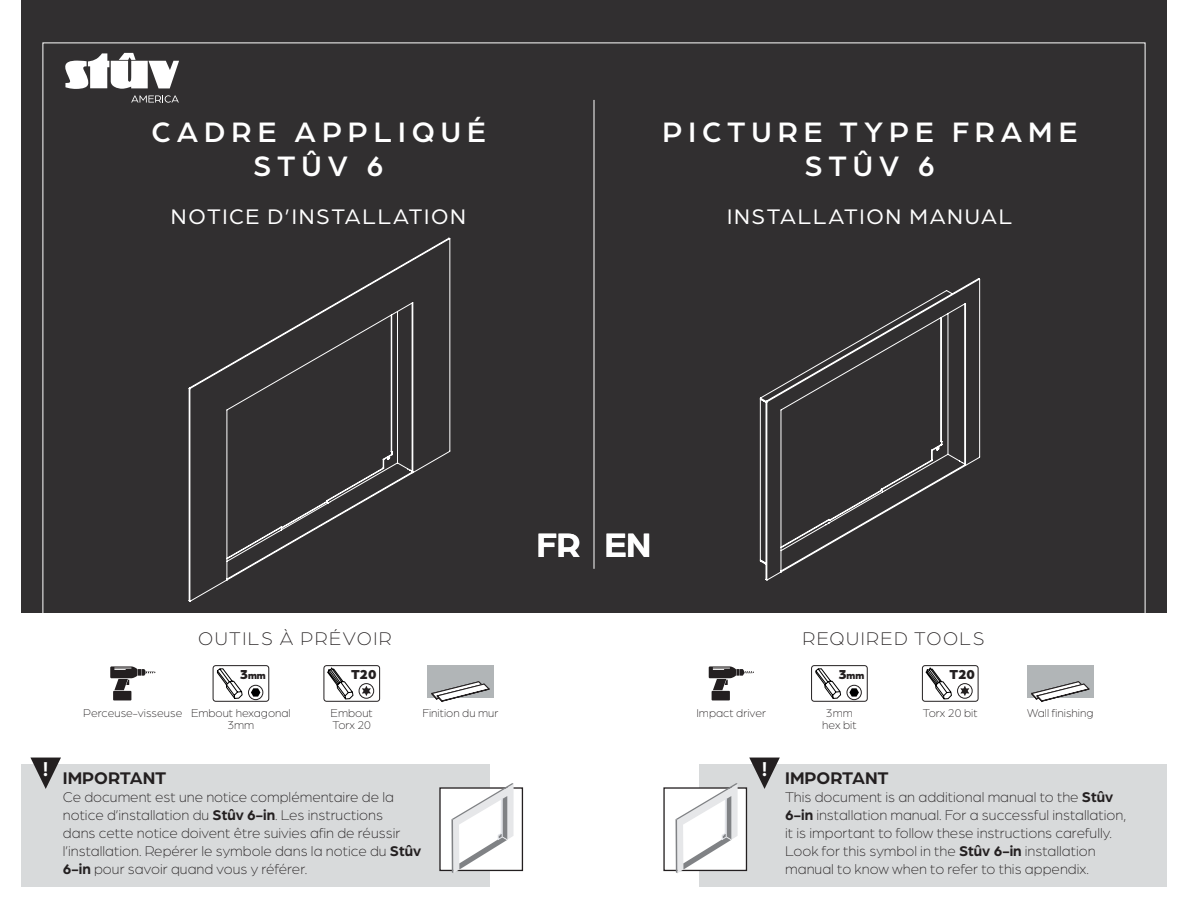
<style>
.page{position:relative;width:1188px;height:918px;background:#fff}
.page>*{position:absolute;margin:0;border:0;box-sizing:border-box;transform-origin:0 0}
.t1{font:700 36px "Arboria";color:#fff}
.t2{font:500 30px/34.5px "Arboria";letter-spacing:.2em;color:#fff;text-align:center}
.t3{font:22.5px "Arboria";letter-spacing:.075em;color:#fff}
.t4{font:700 21.45px "Arboria";color:#fff}
.t5{font:300 19.5px "Arboria";letter-spacing:.075em;color:#231f20}
.t6{font:700 18px "Arboria";color:#231f20}
.t7{font:300 15px/18px "Arboria";color:#231f20}
.t8{font:900 13.8px "Arboria";color:#231f20}
.t9{font:300 12px/12px "Arboria";color:#231f20}
.t10{font:900 9.9px "Arboria";color:#231f20}
.s1{font-size:13.8px}
.s2{font-weight:700}
</style>
<div class="page">
<div style="left:699px;top:765px;width:468px;height:122px;background:#d8dadb"></div>
<svg style="left:749px;top:758px;width:31px;height:31px"></svg>
<div style="left:21px;top:0;width:1146px;height:612px;background:#312f30"></div>
<svg style="left:65px;top:53px;width:114px;height:36px"></svg>
<svg style="left:131px;top:95px;width:48px;height:8px"></svg>
<hr style="left:594px;top:100px;width:1px;height:469px;background:#fff">
<div style="left:113px;top:691px;width:18px;height:9px;background:#231f20"></div>
<svg style="left:110px;top:666px;width:45px;height:24px"></svg>
<svg style="left:327px;top:667px;width:27px;height:33px"></svg>
<div style="left:359px;top:683px;width:15px;height:16px;border:1px solid #231f20;border-radius:50%"></div>
<svg style="left:362px;top:686px;width:9px;height:10px"></svg>
<div style="left:324px;top:665px;width:56px;height:37px;border:1px solid #231f20;border-radius:3px"></div>
<svg style="left:212px;top:665px;width:58px;height:37px"></svg>
<div style="left:712px;top:691px;width:18px;height:9px;background:#231f20"></div>
<svg style="left:709px;top:666px;width:45px;height:24px"></svg>
<div style="left:1027px;top:665px;width:67px;height:33px;background:#b1b5b7"></div>
<svg style="left:1031px;top:681px;width:58px;height:21px"></svg>
<svg style="left:925px;top:667px;width:27px;height:33px"></svg>
<div style="left:957px;top:683px;width:16px;height:16px;border:1px solid #231f20;border-radius:50%"></div>
<svg style="left:961px;top:686px;width:8px;height:10px"></svg>
<div style="left:922px;top:665px;width:56px;height:37px;border:1px solid #231f20;border-radius:3px"></div>
<svg style="left:811px;top:665px;width:57px;height:37px"></svg>
<div style="left:427px;top:665px;width:67px;height:33px;background:#b1b5b7"></div>
<svg style="left:431px;top:681px;width:59px;height:21px"></svg>
<div style="left:21px;top:765px;width:468px;height:122px;background:#d8dadb"></div>
<svg style="left:30px;top:758px;width:31px;height:31px"></svg>
<div style="left:440px;top:788px;width:82px;height:82px;background:#fff"></div>
<div style="left:439px;top:787px;width:84px;height:84px;border:1px solid #231f20"></div>
<svg style="left:451px;top:783px;width:63px;height:90px"></svg>
<div style="left:664px;top:788px;width:82px;height:82px;background:#fff"></div>
<div style="left:663px;top:787px;width:84px;height:84px;border:1px solid #231f20"></div>
<svg style="left:676px;top:783px;width:62px;height:90px"></svg>
<svg style="left:188px;top:237px;width:263px;height:365px"></svg>
<svg style="left:759px;top:278px;width:222px;height:303px"></svg>
<h2 class="t2" style="left:151px;top:113px;width:336px">CADRE APPLIQUÉ<br>STÛV 6</h2>
<h3 class="t3" style="left:171px;top:201px;width:297px">NOTICE D’INSTALLATION</h3>
<h2 class="t2" style="left:663px;top:113px;width:416px">PICTURE TYPE FRAME<br>STÛV 6</h2>
<h3 class="t3" style="left:727px;top:201px;width:287px">INSTALLATION MANUAL</h3>
<h1 class="t1" style="left:536px;top:520px;width:117px">FR EN</h1>
<h3 class="t4" style="left:43px;top:754px;width:7px">!</h3>
<h3 class="t5" style="left:198px;top:627px;width:195px">OUTILS À PRÉVOIR</h3>
<h3 class="t5" style="left:802px;top:627px;width:184px">REQUIRED TOOLS</h3>
<p class="t10" style="left:240px;top:669px;width:27px"><span class="s1">3</span>mm</p>
<p class="t8" style="left:351px;top:664px;width:27px">T20</p>
<p class="t10" style="left:838px;top:669px;width:27px"><span class="s1">3</span>mm</p>
<p class="t8" style="left:950px;top:664px;width:27px">T20</p>
<p class="t9" style="left:227px;top:707px;width:65px;text-indent:-144px">Perceuse-visseuse Embout hexagonal<br>3mm</p>
<p class="t9" style="left:331px;top:707px;width:44px">Embout<br>Torx 20</p>
<p class="t9" style="left:422px;top:707px;width:78px">Finition du mur</p>
<p class="t9" style="left:696px;top:707px;width:71px">Impact driver</p>
<p class="t9" style="left:822px;top:707px;width:36px;text-align:center">3mm hex bit</p>
<p class="t9" style="left:923px;top:707px;width:56px">Torx 20 bit</p>
<p class="t9" style="left:1027px;top:707px;width:68px">Wall finishing</p>
<p class="t6" style="left:63px;top:765px;width:105px">IMPORTANT</p>
<p class="t7" style="left:63px;top:787px;width:360px">Ce document est une notice complémentaire de la notice d’installation du <span class="s2">Stûv 6-in</span>. Les instructions<br>dans cette notice doivent être suivies afin de réussir l’installation. Repérer le symbole dans la notice du <span class="s2">Stûv 6-in</span> pour savoir quand vous y référer.</p>
<h3 class="t4" style="left:762px;top:754px;width:7px">!</h3>
<p class="t6" style="left:785px;top:765px;width:105px">IMPORTANT</p>
<p class="t7" style="left:785px;top:787px;width:342px">This document is an additional manual to the <span class="s2">Stûv 6-in</span> installation manual. For a successful installation, it is important to follow these instructions carefully.<br>Look for this symbol in the <span class="s2">Stûv 6-in</span> installation manual to know when to refer to this appendix.</p>
</div>
